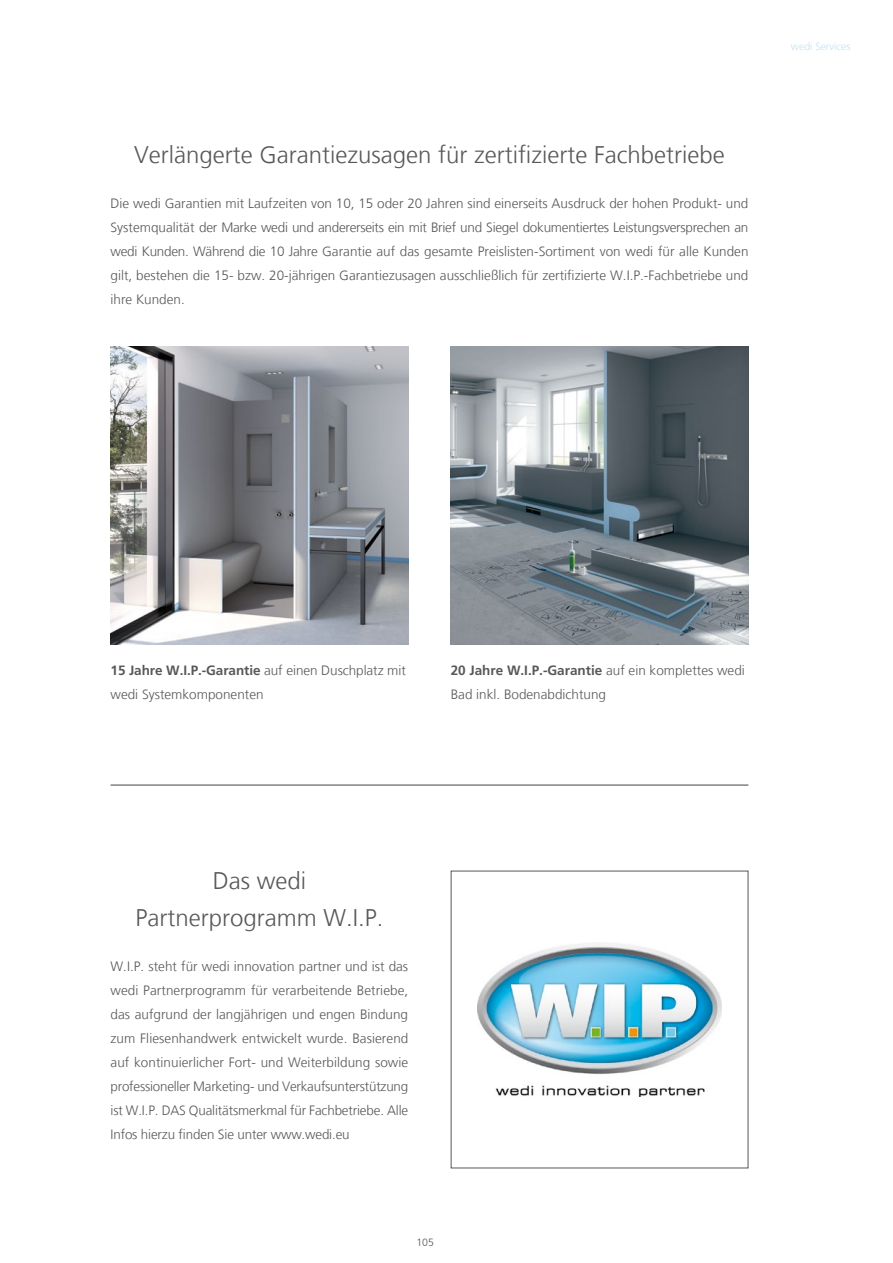
<style>
.page{position:relative;width:893px;height:1263px;background:#fff}
.page>*{position:absolute;margin:0;border:0;box-sizing:border-box;transform-origin:0 0}
.t1{font:300 24px/37.5px "Frutiger LT Com";color:#58585a;text-align:center}
.t2{font:300 13.5px/24px "Frutiger LT Com";color:#58585a;text-align:justify}
.t3{font:300 10.5px "Frutiger LT Com";color:#bde4f7}
.t4{font:300 10.5px "Frutiger LT Com";color:#58585a}
.s1{font-weight:700}
</style>
<div class="page">
<img style="left:111px;top:346px;width:297px;height:298px">
<img style="left:451px;top:346px;width:297px;height:298px">
<hr style="left:111px;top:784px;width:637px;height:2px;background:#58585a">
<img style="left:478px;top:943px;width:243px;height:153px">
<h1 class="t1" style="left:134px;top:136px;width:592px">Verlängerte Garantiezusagen für zertifizierte Fachbetriebe</h1>
<p class="t2" style="left:111px;top:191px;width:639px">Die wedi Garantien mit Laufzeiten von 10, 15 oder 20 Jahren sind einerseits Ausdruck der hohen Produkt- und Systemqualität der Marke wedi und andererseits ein mit Brief und Siegel dokumentiertes Leistungsversprechen an wedi Kunden. Während die 10 Jahre Garantie auf das gesamte Preislisten-Sortiment von wedi für alle Kunden gilt, bestehen die 15- bzw. 20-jährigen Garantiezusagen ausschließlich für zertifizierte W.I.P.-Fachbetriebe und ihre Kunden.</p>
<p class="t3" style="left:791px;top:41px;width:61px">wedi Services</p>
<p class="t2" style="left:111px;top:659px;width:297px"><span class="s1">15 Jahre W.I.P.-Garantie</span> auf einen Duschplatz mit wedi Systemkomponenten</p>
<p class="t2" style="left:451px;top:659px;width:296px"><span class="s1">20 Jahre W.I.P.-Garantie</span> auf ein komplettes wedi<br>Bad inkl. Bodenabdichtung</p>
<h1 class="t1" style="left:135px;top:862px;width:249px">Das wedi<br>Partnerprogramm W.I.P.</h1>
<p class="t2" style="left:111px;top:955px;width:299px">W.I.P. steht für wedi innovation partner und ist das wedi Partnerprogramm für verarbeitende Betriebe, das aufgrund der langjährigen und engen Bindung zum Fliesenhandwerk entwickelt wurde. Basierend auf kontinuierlicher Fort- und Weiterbildung sowie professioneller Marketing- und Verkaufsunterstützung ist W.I.P. DAS Qualitätsmerkmal für Fachbetriebe. Alle Infos hierzu finden Sie unter www.wedi.eu</p>
<p class="t4" style="left:416px;top:1236px;width:19px">105</p>
</div>
